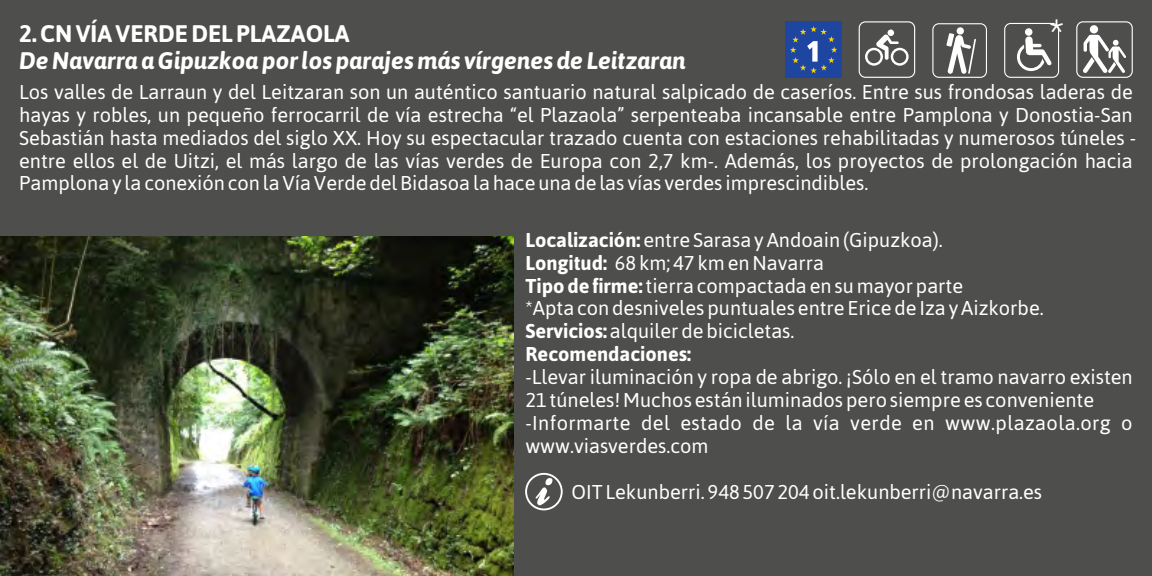
<style>
.page{position:relative;width:1152px;height:576px;background:#4e4e4d}
.page>*{position:absolute;margin:0;border:0;box-sizing:border-box;transform-origin:0 0}
.t1{font:43.2px "Asap";color:#fff}
.t2{font:italic 700 24px "Asap";color:#fff}
.t3{font:700 24px "Asap";color:#fff}
.t4{font:20px/22.8px "Asap";color:#fff}
.s1{font-weight:700}
</style>
<div class="page">
<div style="left:525px;top:473px;width:38px;height:37px;border:2px solid #fff;border-radius:50%"></div>
<svg style="left:535px;top:478px;width:17px;height:27px"></svg>
<img style="left:0;top:236px;width:514px;height:340px">
<svg style="left:932px;top:23px;width:55px;height:55px"></svg>
<svg style="left:1004px;top:23px;width:55px;height:55px"></svg>
<svg style="left:859px;top:21px;width:56px;height:57px"></svg>
<svg style="left:1076px;top:21px;width:57px;height:57px"></svg>
<div style="left:785px;top:21px;width:57px;height:57px;background:#1e46a1"></div>
<svg style="left:790px;top:26px;width:47px;height:47px"></svg>
<p class="t3" style="left:19px;top:19px;width:332px">2. CN VÍA VERDE DEL PLAZAOLA</p>
<p class="t2" style="left:19px;top:47px;width:668px">De Navarra a Gipuzkoa por los parajes más vírgenes de Leitzaran</p>
<h1 class="t1" style="left:1049px;top:10px;width:18px">*</h1>
<p class="t4" style="left:19px;top:80px;width:1118px">Los valles de Larraun y del Leitzaran son un auténtico santuario natural salpicado de caseríos. Entre sus frondosas laderas de hayas y robles, un pequeño ferrocarril de vía estrecha “el Plazaola” serpenteaba incansable entre Pamplona y Donostia-San Sebastián hasta mediados del siglo XX. Hoy su espectacular trazado cuenta con estaciones rehabilitadas y numerosos túneles - entre ellos el de Uitzi, el más largo de las vías verdes de Europa con 2,7 km-. Además, los proyectos de prolongación hacia Pamplona y la conexión con la Vía Verde del Bidasoa la hace una de las vías verdes imprescindibles.</p>
<p class="t4" style="left:525px;top:228px;width:520px"><span class="s1">Localización:</span> entre Sarasa y Andoain (Gipuzkoa).<br><span class="s1">Longitud:</span> 68 km; 47 km en Navarra<br><span class="s1">Tipo de firme:</span> tierra compactada en su mayor parte<br>*Apta con desniveles puntuales entre Erice de Iza y Aizkorbe.<br><span class="s1">Servicios:</span> alquiler de bicicletas.<br><span class="s1">Recomendaciones:</span></p>
<p class="t4" style="left:525px;top:366px;width:609px">-Llevar iluminación y ropa de abrigo. ¡Sólo en el tramo navarro existen 21 túneles! Muchos están iluminados pero siempre es conveniente -Informarte del estado de la vía verde en www.plazaola.org o www.viasverdes.com</p>
<p class="t4" style="left:571px;top:480px;width:472px">OIT Lekunberri. 948 507 204 oit.lekunberri@navarra.es</p>
</div>
